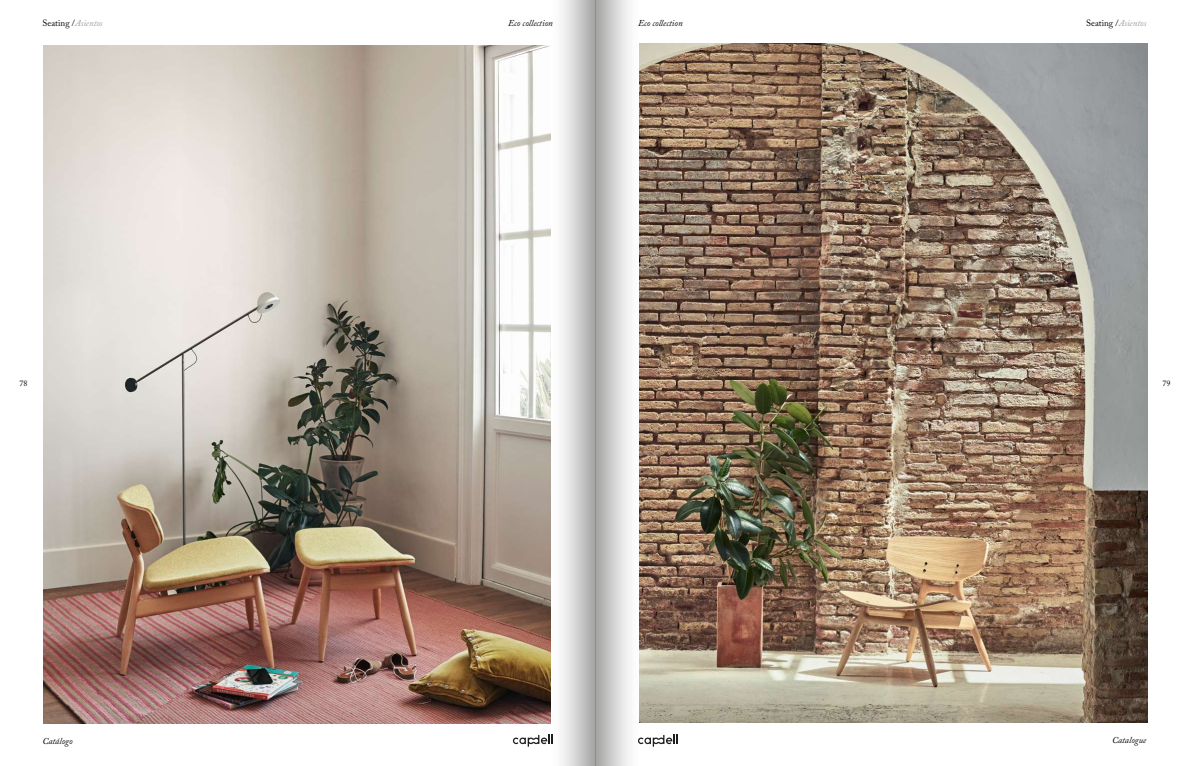
<style>
.page{position:relative;width:1191px;height:766px;background:#fff}
.page>*{position:absolute;margin:0;border:0;box-sizing:border-box;transform-origin:0 0}
.t1{font:italic 9px "Adobe Caslon Pro";color:#000}
.t2{font:9px "Adobe Caslon Pro";color:#000}
.t3{font:8px "Adobe Caslon Pro";color:#000}
.s1{font-style:italic;color:#9d9d9c}
</style>
<div class="page">
<img style="left:562px;top:0;width:67px;height:765px">
<img style="left:44px;top:45px;width:507px;height:678px">
<img style="left:639px;top:44px;width:508px;height:677px">
<svg style="left:513px;top:734px;width:40px;height:12px"></svg>
<svg style="left:638px;top:734px;width:40px;height:12px"></svg>
<p class="t2" style="left:43px;top:17px;width:62px">Seating /<span class="s1">Asientos</span></p>
<p class="t2" style="left:1086px;top:17px;width:62px">Seating /<span class="s1">Asientos</span></p>
<p class="t1" style="left:508px;top:17px;width:46px">Eco collection</p>
<p class="t1" style="left:638px;top:17px;width:46px">Eco collection</p>
<p class="t3" style="left:20px;top:378px;width:9px">78</p>
<p class="t3" style="left:1162px;top:378px;width:9px">79</p>
<p class="t1" style="left:43px;top:735px;width:32px">Catálogo</p>
<p class="t1" style="left:1112px;top:734px;width:36px">Catalogue</p>
</div>
